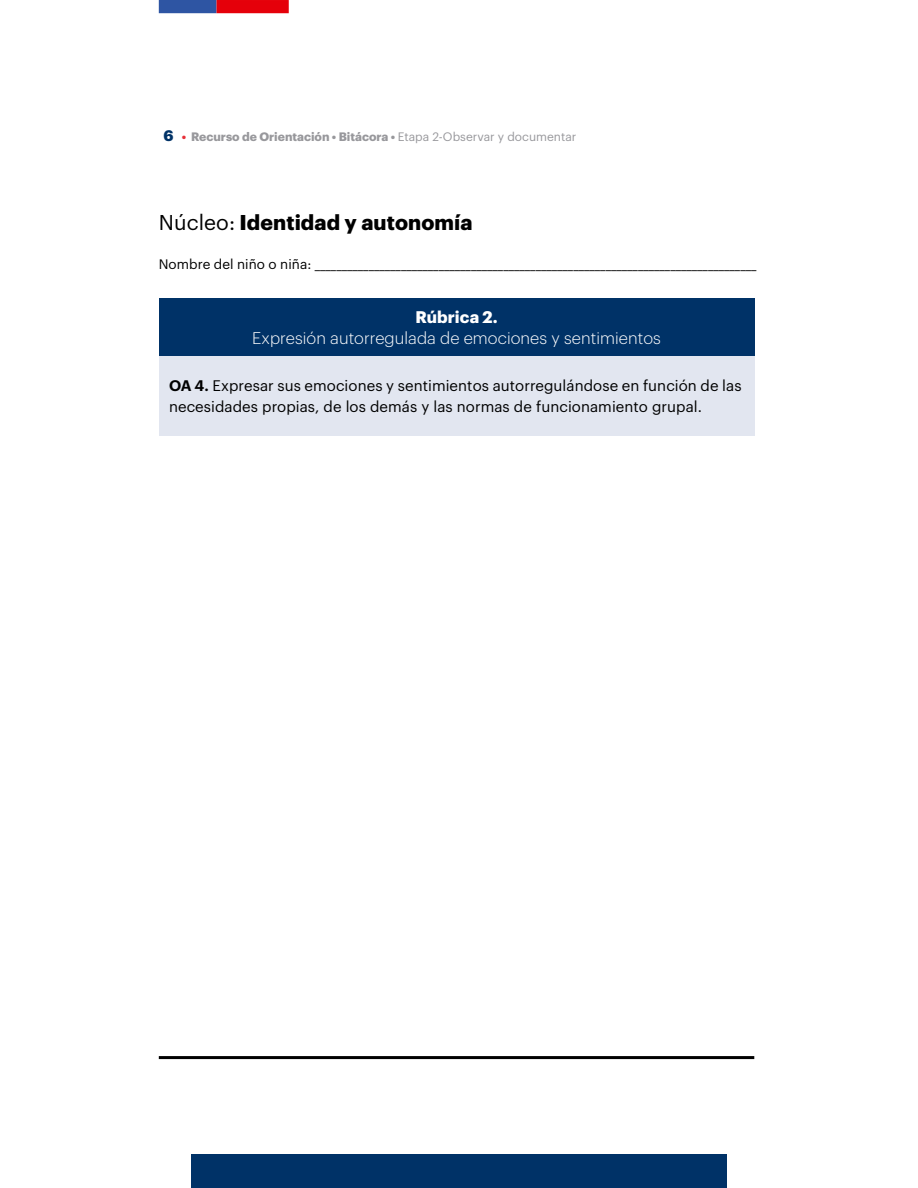
<style>
.page{position:relative;width:918px;height:1188px;background:#fff}
.page>*{position:absolute;margin:0;border:0;box-sizing:border-box;transform-origin:0 0}
.t1{font:700 21px "Graphik";letter-spacing:.005em;color:#000}
.t2{font:300 16.5px "Graphik";letter-spacing:.005em;color:#fff}
.t3{font:700 16.5px "Graphik";letter-spacing:.005em;color:#fff}
.t4{font:15px/21px "Graphik";letter-spacing:.005em;color:#000}
.t5{font:13.5px "Graphik";letter-spacing:.005em;color:#000}
.t6{font:700 12px "Graphik";color:#98989c}
.s1{font-size:15px;color:#003267}
.s2{color:#e73038}
.s3{font-weight:400}
.s4{font-weight:600}
</style>
<div class="page">
<div style="left:191px;top:1154px;width:536px;height:34px;background:#003267"></div>
<div style="left:159px;top:0;width:58px;height:13px;background:#2e55a3"></div>
<svg style="left:217px;top:0;width:72px;height:13px"></svg>
<div style="left:159px;top:298px;width:595px;height:58px;background:#003267"></div>
<div style="left:159px;top:356px;width:595px;height:79px;background:#e2e6f0"></div>
<hr style="left:159px;top:1056px;width:595px;height:3px;background:#000">
<p class="t6" style="left:163px;top:128px;width:415px"><span class="s1">6</span> <span class="s2">•</span> Recurso de Orientación • Bitácora • <span class="s3">Etapa 2-Observar y documentar</span></p>
<h1 class="t1" style="left:159px;top:206px;width:315px"><span class="s3">Núcleo:</span> Identidad y autonomía</h1>
<p class="t5" style="left:159px;top:254px;width:599px">Nombre del niño o niña: __________________________________________________________________________________</p>
<p class="t3" style="left:415px;top:305px;width:84px">Rúbrica 2.</p>
<p class="t2" style="left:252px;top:326px;width:410px">Expresión autorregulada de emociones y sentimientos</p>
<p class="t4" style="left:169px;top:374px;width:574px"><span class="s4">OA 4.</span> Expresar sus emociones y sentimientos autorregulándose en función de las necesidades propias, de los demás y las normas de funcionamiento grupal.</p>
</div>
